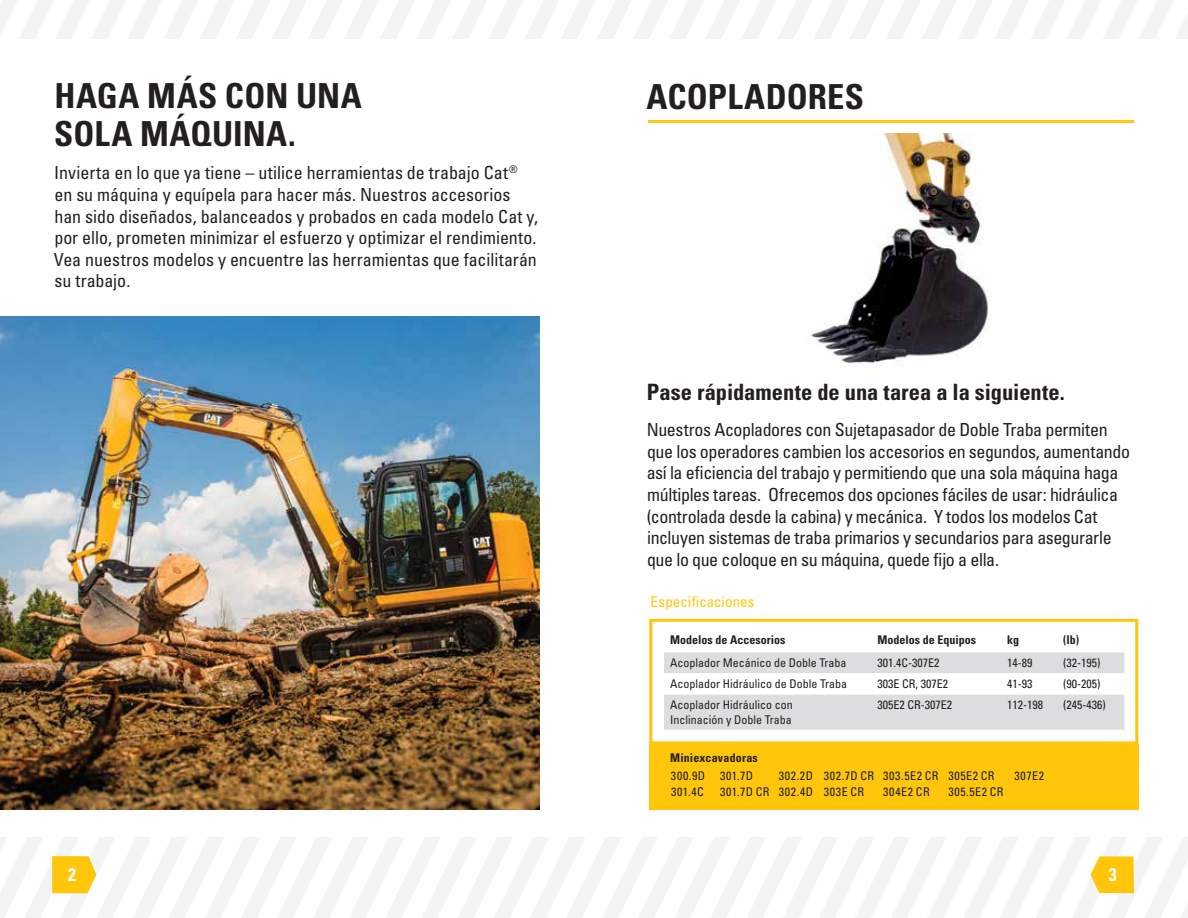
<style>
.page{position:relative;width:1188px;height:918px;background:#fff}
.page>*{position:absolute;margin:0;border:0;box-sizing:border-box;transform-origin:0 0}
.t1{font:700 condensed 34.5px/37.5px "Univers LT Std";letter-spacing:.005em;color:#231f20}
.t2{font:700 condensed 22.5px "Univers LT Std";color:#231f20}
.t3{font:condensed 18px/21.6px "Univers LT Std";letter-spacing:-.015em;color:#231f20}
.t4{font:700 condensed 18px "Univers LT Std";color:#fff}
.t5{font:condensed 15px "Univers LT Std";letter-spacing:.005em;color:#ffc60b}
.t6{font:condensed 12px/14.4px "Univers LT Std";color:#231f20}
.t7{font:700 condensed 12px "Univers LT Std";color:#231f20}
.t8{font:condensed 12px "Univers LT Std";letter-spacing:.05em;color:#231f20}
.t9{font:condensed 12px "Univers LT Std";letter-spacing:.055em;color:#231f20}
</style>
<div class="page">
<svg style="left:580px;top:837px;width:17px;height:81px"></svg>
<svg style="left:597px;top:837px;width:36px;height:81px"></svg>
<svg style="left:633px;top:837px;width:31px;height:81px"></svg>
<svg style="left:175px;top:0;width:36px;height:39px"></svg>
<svg style="left:211px;top:0;width:36px;height:39px"></svg>
<svg style="left:247px;top:0;width:36px;height:39px"></svg>
<svg style="left:283px;top:0;width:36px;height:39px"></svg>
<svg style="left:319px;top:0;width:37px;height:39px"></svg>
<svg style="left:356px;top:0;width:36px;height:39px"></svg>
<svg style="left:392px;top:0;width:36px;height:39px"></svg>
<svg style="left:428px;top:0;width:199px;height:39px"></svg>
<svg style="left:164px;top:837px;width:36px;height:81px"></svg>
<svg style="left:200px;top:837px;width:36px;height:81px"></svg>
<svg style="left:236px;top:837px;width:36px;height:81px"></svg>
<svg style="left:272px;top:837px;width:36px;height:81px"></svg>
<svg style="left:308px;top:837px;width:36px;height:81px"></svg>
<svg style="left:344px;top:837px;width:36px;height:81px"></svg>
<svg style="left:380px;top:837px;width:200px;height:81px"></svg>
<hr style="left:648px;top:120px;width:486px;height:3px;background:#ffc60b">
<div style="left:649px;top:744px;width:489px;height:66px;background:#ffc60b"></div>
<img style="left:158px;top:316px;width:382px;height:494px">
<svg style="left:664px;top:0;width:524px;height:918px"></svg>
<img style="left:0;top:0;width:158px;height:918px">
<h1 class="t1" style="left:54px;top:77px;width:309px">HAGA MÁS CON UNA<br>SOLA MÁQUINA.</h1>
<p class="t3" style="left:54px;top:162px;width:486px">Invierta en lo que ya tiene – utilice herramientas de trabajo Cat<sup>® </sup>en su máquina y equípela para hacer más. Nuestros accesorios han sido diseñados, balanceados y probados en cada modelo Cat y, por ello, prometen minimizar el esfuerzo y optimizar el rendimiento.<br>Vea nuestros modelos y encuentre las herramientas que facilitarán su trabajo.</p>
<h1 class="t1" style="left:647px;top:78px;width:219px">ACOPLADORES</h1>
<p class="t2" style="left:647px;top:378px;width:419px">Pase rápidamente de una tarea a la siguiente.</p>
<p class="t3" style="left:647px;top:419px;width:485px">Nuestros Acopladores con Sujetapasador de Doble Traba permiten que los operadores cambien los accesorios en segundos, aumentando así la eficiencia del trabajo y permitiendo que una sola máquina haga múltiples tareas. Ofrecemos dos opciones fáciles de usar: hidráulica (controlada desde la cabina) y mecánica. Y todos los modelos Cat incluyen sistemas de traba primarios y secundarios para asegurarle que lo que coloque en su máquina, quede fijo a ella.</p>
<p class="t5" style="left:651px;top:593px;width:105px">Especificaciones</p>
<p class="t7" style="left:670px;top:633px;width:117px">Modelos de Accesorios</p>
<p class="t7" style="left:878px;top:633px;width:100px">Modelos de Equipos</p>
<p class="t7" style="left:1007px;top:633px;width:13px">kg</p>
<p class="t7" style="left:1063px;top:633px;width:18px">(lb)</p>
<p class="t6" style="left:670px;top:655px;width:178px">Acoplador Mecánico de Doble Traba</p>
<p class="t6" style="left:878px;top:655px;width:63px">301.4C-307E2</p>
<p class="t6" style="left:1007px;top:655px;width:27px">14-89</p>
<p class="t6" style="left:1063px;top:655px;width:39px">(32-195)</p>
<p class="t6" style="left:670px;top:676px;width:178px">Acoplador Hidráulico de Doble Traba</p>
<p class="t6" style="left:878px;top:676px;width:72px">303E CR, 307E2</p>
<p class="t6" style="left:1007px;top:676px;width:27px">41-93</p>
<p class="t6" style="left:1063px;top:676px;width:39px">(90-205)</p>
<p class="t6" style="left:670px;top:698px;width:124px">Acoplador Hidráulico con<br>Inclinación y Doble Traba</p>
<p class="t6" style="left:878px;top:698px;width:76px">305E2 CR-307E2</p>
<p class="t6" style="left:1007px;top:698px;width:37px">112-198</p>
<p class="t6" style="left:1063px;top:698px;width:44px">(245-436)</p>
<p class="t7" style="left:670px;top:750px;width:89px">Miniexcavadoras</p>
<p class="t8" style="left:671px;top:768px;width:84px">300.9D 301.7D</p>
<p class="t9" style="left:779px;top:768px;width:217px">302.2D 302.7D CR 303.5E2 CR 305E2 CR</p>
<p class="t6" style="left:1015px;top:768px;width:31px">307E2</p>
<p class="t6" style="left:671px;top:785px;width:34px">301.4C</p>
<p class="t8" style="left:720px;top:784px;width:146px">301.7D CR 302.4D 303E CR</p>
<p class="t6" style="left:883px;top:785px;width:48px">304E2 CR</p>
<p class="t6" style="left:948px;top:785px;width:57px">305.5E2 CR</p>
<p class="t4" style="left:68px;top:864px;width:9px">2</p>
<p class="t4" style="left:1109px;top:864px;width:9px">3</p>
</div>
